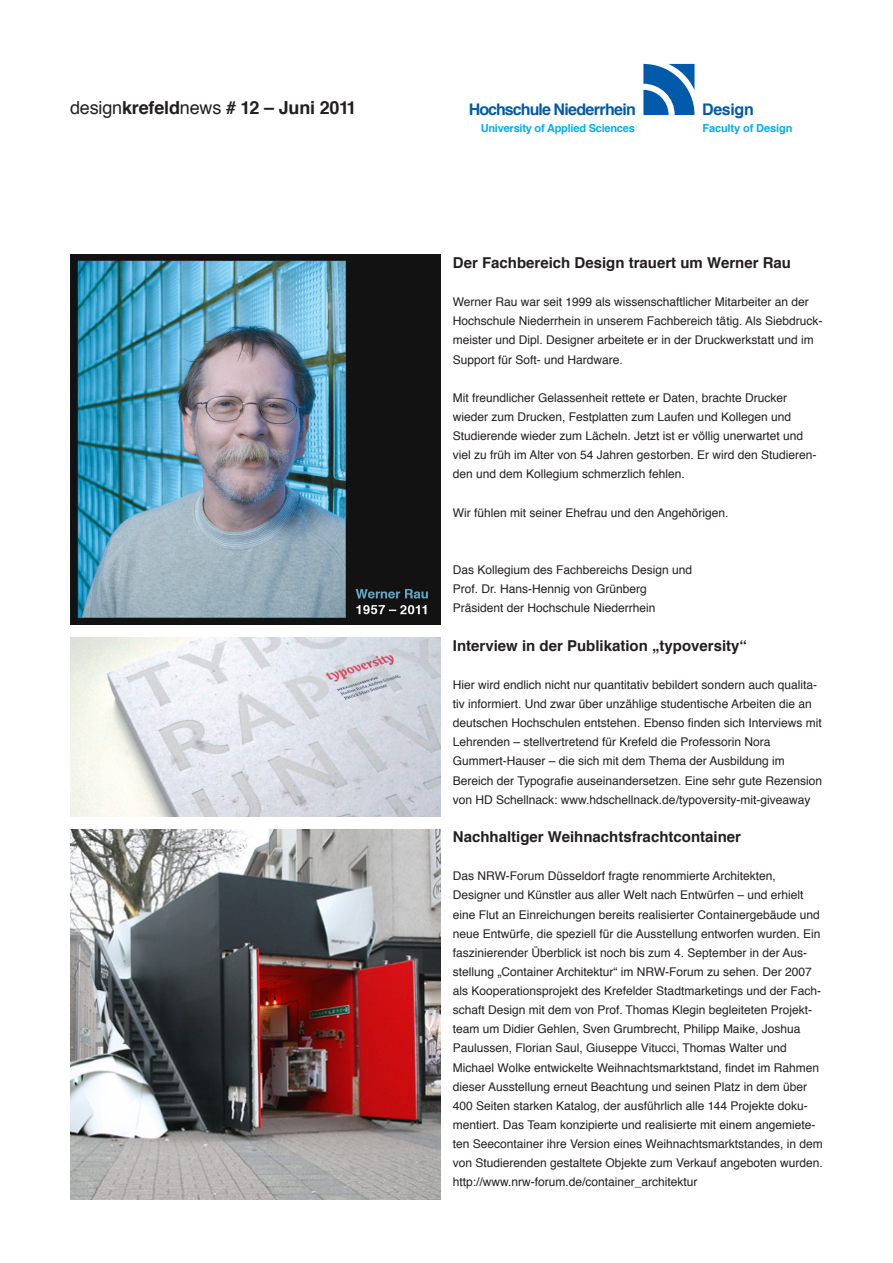
<style>
.page{position:relative;width:893px;height:1263px;background:#fff}
.page>*{position:absolute;margin:0;border:0;box-sizing:border-box;transform-origin:0 0}
.t1{font:700 18px "Helvetica";letter-spacing:-.01em;color:#231f20}
.t2{font:700 16.05px "Helvetica";letter-spacing:-.04em;color:#015aaa}
.t3{font:700 15px "Helvetica";color:#231f20}
.t4{font:12px/19.2px "Helvetica";color:#231f20}
.t5{font:700 10.95px "Helvetica";letter-spacing:-.02em;color:#00aeef}
.s1{font-weight:400}
</style>
<div class="page">
<svg style="left:643px;top:64px;width:51px;height:51px"></svg>
<img style="left:70px;top:255px;width:370px;height:370px">
<img style="left:70px;top:830px;width:370px;height:369px">
<img style="left:70px;top:638px;width:370px;height:178px">
<h1 class="t1" style="left:70px;top:93px;width:288px"><span class="s1">design</span>krefeld<span class="s1">news</span> # 12 – Juni 2011</h1>
<h2 class="t2" style="left:702px;top:97px;width:53px">Design</h2>
<p class="t5" style="left:702px;top:119px;width:92px">Faculty of Design</p>
<h2 class="t2" style="left:469px;top:97px;width:169px">Hochschule Niederrhein</h2>
<p class="t5" style="left:481px;top:119px;width:156px">University of Applied Sciences</p>
<p class="t3" style="left:453px;top:250px;width:340px">Der Fachbereich Design trauert um Werner Rau</p>
<p class="t4" style="left:453px;top:293px;width:371px">Werner Rau war seit 1999 als wissenschaftlicher Mitarbeiter an der Hochschule Niederrhein in unserem Fachbereich tätig. Als Siebdruck&shy;meister und Dipl. Designer arbeitete er in der Druckwerkstatt und im Support für Soft- und Hardware.</p>
<p class="t4" style="left:453px;top:388px;width:365px">Mit freundlicher Gelassenheit rettete er Daten, brachte Drucker wieder zum Drucken, Festplatten zum Laufen und Kollegen und Studierende wieder zum Lächeln. Jetzt ist er völlig unerwartet und viel zu früh im Alter von 54 Jahren gestorben. Er wird den Studieren&shy;den und dem Kollegium schmerzlich fehlen.</p>
<p class="t4" style="left:453px;top:503px;width:277px">Wir fühlen mit seiner Ehefrau und den Angehörigen.</p>
<p class="t4" style="left:453px;top:561px;width:241px">Das Kollegium des Fachbereichs Design und<br>Prof. Dr. Hans-Hennig von Grünberg<br>Präsident der Hochschule Niederrhein</p>
<p class="t3" style="left:453px;top:633px;width:296px">Interview in der Publikation „typoversity“</p>
<p class="t4" style="left:453px;top:675px;width:371px">Hier wird endlich nicht nur quantitativ bebildert sondern auch qualita&shy;tiv informiert. Und zwar über unzählige studentische Arbeiten die an deutschen Hochschulen entstehen. Ebenso finden sich Interviews mit Lehrenden – stellvertretend für Krefeld die Professorin Nora Gummert-Hauser – die sich mit dem Thema der Ausbildung im Bereich der Typografie auseinandersetzen. Eine sehr gute Rezension von HD Schellnack: www.hdschellnack.de/typoversity-mit-giveaway</p>
<p class="t3" style="left:453px;top:825px;width:290px">Nachhaltiger Weihnachtsfrachtcontainer</p>
<p class="t4" style="left:453px;top:867px;width:371px">Das NRW-Forum Düsseldorf fragte renommierte Architekten, Designer und Künstler aus aller Welt nach Entwürfen – und erhielt eine Flut an Einreichungen bereits realisierter Containergebäude und neue Entwürfe, die speziell für die Ausstellung entworfen wurden. Ein faszinierender Überblick ist noch bis zum 4. September in der Aus&shy;stellung „Container Architektur“ im NRW-Forum zu sehen. Der 2007 als Kooperationsprojekt des Krefelder Stadtmarketings und der Fach&shy;schaft Design mit dem von Prof. Thomas Klegin begleiteten Projekt&shy;team um Didier Gehlen, Sven Grumbrecht, Philipp Maike, Joshua Paulussen, Florian Saul, Giuseppe Vitucci, Thomas Walter und Michael Wolke entwickelte Weihnachtsmarktstand, findet im Rahmen dieser Ausstellung erneut Beachtung und seinen Platz in dem über 400 Seiten starken Katalog, der ausführlich alle 144 Projekte doku&shy;mentiert. Das Team konzipierte und realisierte mit einem angemiete&shy;ten Seecontainer ihre Version eines Weihnachtsmarktstandes, in dem von Studierenden gestaltete Objekte zum Verkauf angeboten wurden. http://www.nrw-forum.de/container_architektur</p>
</div>
